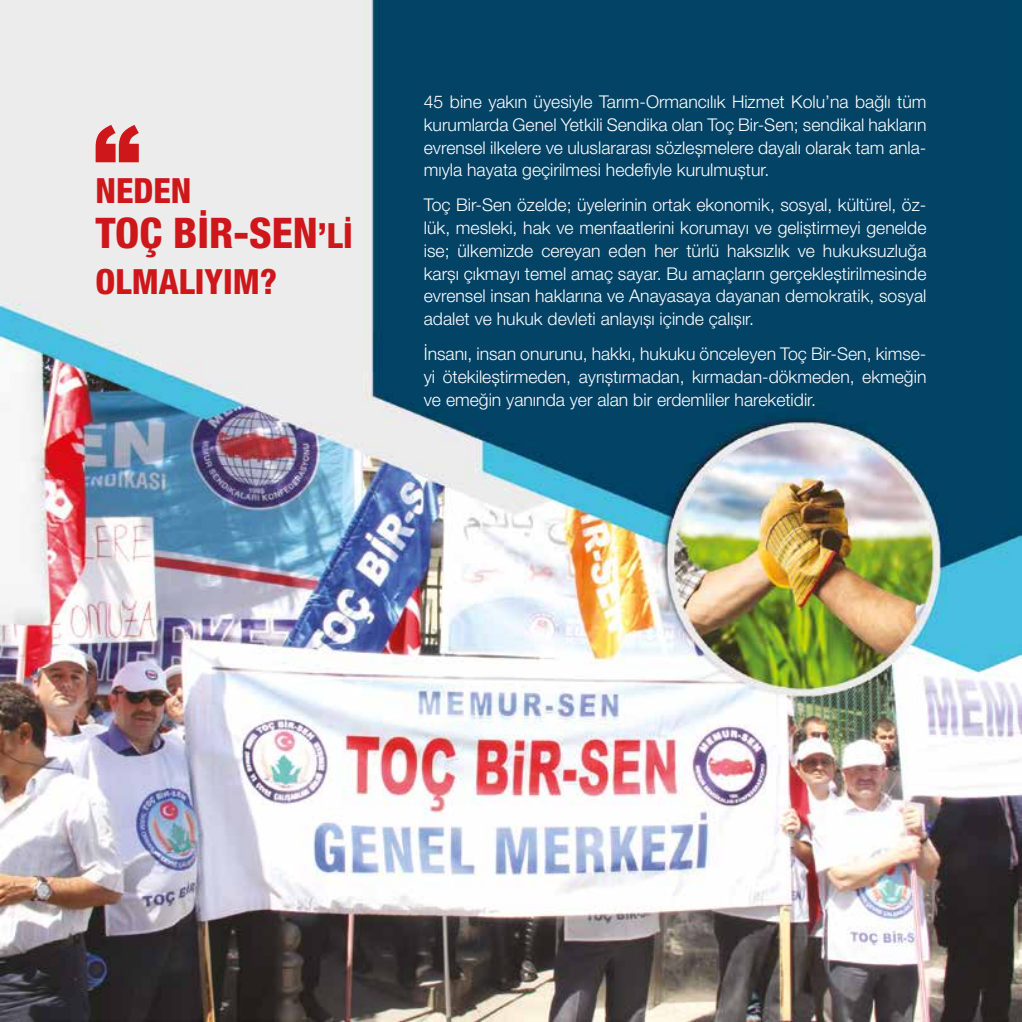
<style>
.page{position:relative;width:1022px;height:1022px;background:#fff}
.page>*{position:absolute;margin:0;border:0;box-sizing:border-box;transform-origin:0 0}
.t1{font:800 condensed 42.18px "Helvetica Neue LT Pro";color:#cd171a}
.t2{font:800 condensed 34.82px "Helvetica Neue LT Pro";color:#cd171a}
.t3{font:300 17.5px/22.8px "Helvetica Neue LT Pro";color:#fff;text-align:justify}
.s1{font-size:34.82px}
</style>
<div class="page">
<img style="left:0;top:0;width:1022px;height:1022px">
<svg style="left:96px;top:125px;width:43px;height:37px;background:#d65557"></svg>
<h2 class="t2" style="left:96px;top:169px;width:97px">NEDEN</h2>
<h1 class="t1" style="left:96px;top:207px;width:259px">TOÇ BİR-SEN<span class="s1">’Lİ</span></h1>
<h2 class="t2" style="left:96px;top:260px;width:183px">OLMALIYIM?</h2>
<p class="t3" style="left:424px;top:90px;width:504px">45 bine yakın üyesiyle Tarım-Ormancılık Hizmet Kolu’na bağlı tüm kurumlarda Genel Yetkili Sendika olan Toç Bir-Sen; sendikal hakların evrensel ilkelere ve uluslararası sözleşmelere dayalı olarak tam anla&shy;mıyla hayata geçirilmesi hedefiyle kurulmuştur.</p>
<p class="t3" style="left:424px;top:193px;width:504px">Toç Bir-Sen özelde; üyelerinin ortak ekonomik, sosyal, kültürel, öz&shy;lük, mesleki, hak ve menfaatlerini korumayı ve geliştirmeyi genelde ise; ülkemizde cereyan eden her türlü haksızlık ve hukuksuzluğa karşı çıkmayı temel amaç sayar. Bu amaçların gerçekleştirilmesinde evrensel insan haklarına ve Anayasaya dayanan demokratik, sosyal adalet ve hukuk devleti anlayışı içinde çalışır.</p>
<p class="t3" style="left:424px;top:342px;width:504px">İnsanı, insan onurunu, hakkı, hukuku önceleyen Toç Bir-Sen, kimse&shy;yi ötekileştirmeden, ayrıştırmadan, kırmadan-dökmeden, ekmeğin ve emeğin yanında yer alan bir erdemliler hareketidir.</p>
</div>
